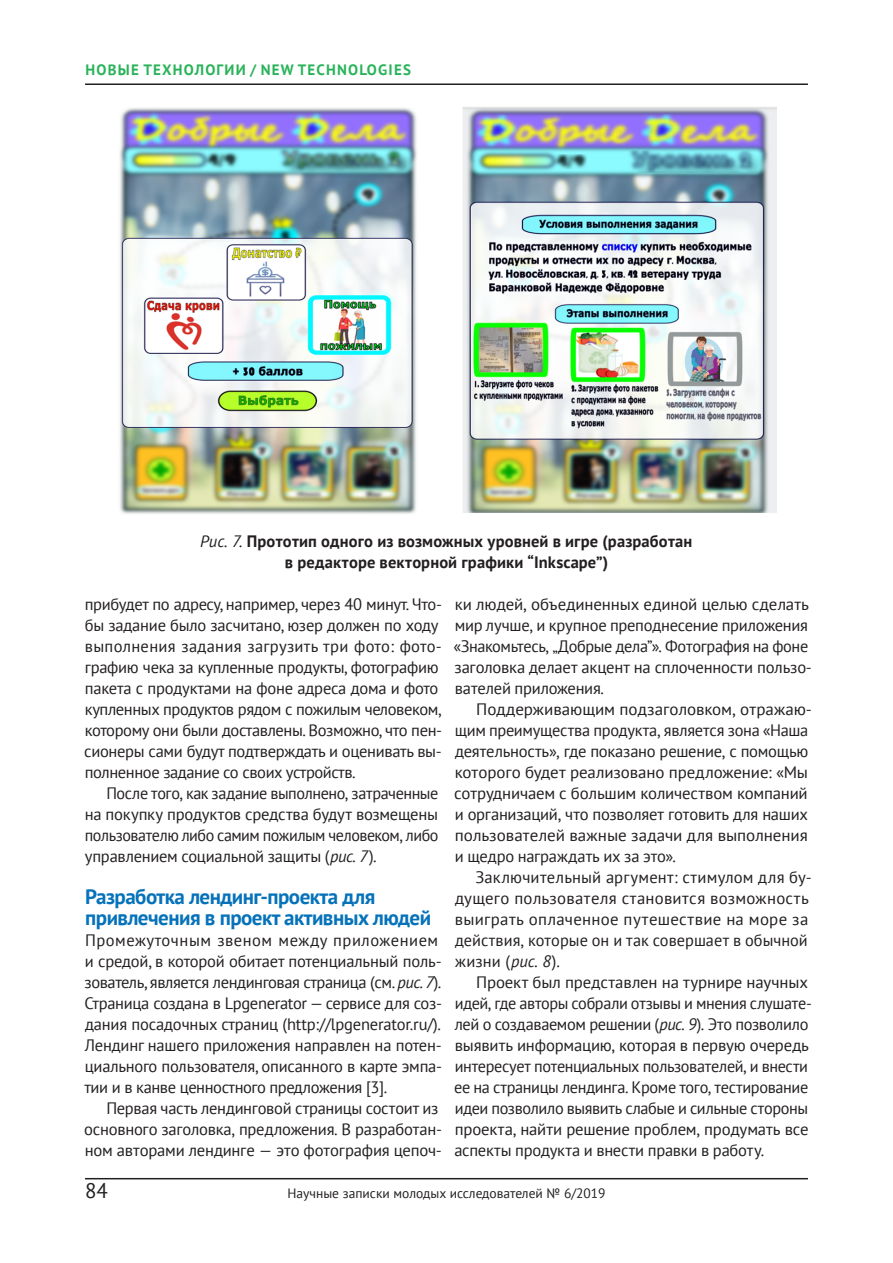
<style>
.page{position:relative;width:893px;height:1263px;background:#fff}
.page>*{position:absolute;margin:0;border:0;box-sizing:border-box;transform-origin:0 0}
.t1{font:700 21px/21px "PT Sans";letter-spacing:-.025em;color:#0572ba}
.t2{font:21px "PT Sans";color:#231f20}
.t3{font:16.5px/21px "PT Sans";letter-spacing:-.015em;color:#231f20}
.t4{font:16.5px/21px "PT Sans";letter-spacing:.015em;color:#231f20}
.t5{font:700 16.5px/21px "PT Sans";letter-spacing:.01em;color:#231f20;text-align:center}
.t6{font:700 15px "PT Sans";letter-spacing:.08em;color:#29b359}
.t7{font:13.5px "PT Sans";color:#231f20}
.s1{font-weight:400;font-style:italic}
.s2{font-style:italic}
</style>
<div class="page">
<hr style="left:85px;top:1178px;width:723px;height:1px;background:#231f20">
<hr style="left:85px;top:83px;width:723px;height:2px;background:#231f20">
<img style="left:120px;top:108px;width:297px;height:406px">
<img style="left:462px;top:107px;width:315px;height:405px">
<p class="t6" style="left:86px;top:60px;width:99px">НОВЫЕ ТЕХНОЛО</p>
<p class="t6" style="left:217px;top:60px;width:187px">ГИИ / NEW TECHNOLOGIES</p>
<p class="t5" style="left:200px;top:531px;width:494px"><span class="s1">Рис. 7.</span> Прототип одного из возможных уровней в игре (разработан в редакторе векторной графики “Inkscape”)</p>
<p class="t3" style="left:84px;top:594px;width:359px">прибудет по адресу, например, через 40 минут. Что&shy;бы задание было засчитано, юзер должен по ходу выполнения задания загрузить три фото: фото&shy;графию чека за купленные продукты, фотографию пакета с продуктами на фоне адреса дома и фото купленных продуктов рядом с пожилым человеком, которому они были доставлены. Возможно, что пен&shy;сионеры сами будут подтверждать и оценивать вы&shy;полненное задание со своих устройств.</p>
<p class="t3" style="left:85px;top:783px;width:355px;text-align:justify;text-indent:22px">После того, как задание выполнено, затраченные на покупку продуктов средства будут возмещены пользователю либо самим пожилым человеком, либо управлением социальной защиты (<span class="s2">рис. 7</span>).</p>
<p class="t1" style="left:85px;top:886px;width:348px">Разработка лендинг-проекта для привлечения в проект активных людей</p>
<p class="t3" style="left:84px;top:930px;width:359px">Промежуточным звеном между приложением и средой, в которой обитает потенциальный поль&shy;зователь, является лендинговая страница (см. <span class="s2">рис. 7</span>).<br>Страница создана в Lpgenerator — сервисе для соз&shy;дания посадочных страниц (http://lpgenerator.ru/).<br>Лендинг нашего приложения направлен на потен&shy;циального пользователя, описанного в карте эмпа&shy;тии и в канве ценностного предложения [3].</p>
<p class="t3" style="left:84px;top:1098px;width:359px;text-indent:22px">Первая часть лендинговой страницы состоит из основного заголовка, предложения. В разработан&shy;ном авторами лендинге — это фотография цепоч-</p>
<p class="t3" style="left:453px;top:594px;width:360px">ки людей, объединенных единой целью сделать мир лучше, и крупное преподнесение приложения «Знакомьтесь, „Добрые дела”». Фотография на фоне заголовка делает акцент на сплоченности пользо&shy;вателей приложения.</p>
<p class="t3" style="left:454px;top:699px;width:359px;text-indent:22px">Поддерживающим подзаголовком, отражаю&shy;щим преимущества продукта, является зона «Наша деятельность», где показано решение, с помощью которого будет реализовано предложение: «Мы сотрудничаем с большим количеством компаний и организаций, что позволяет готовить для наших пользователей важные задачи для выполнения и щедро награждать их за это».</p>
<p class="t4" style="left:455px;top:867px;width:359px;text-indent:21px">Заключительный аргумент: стимулом для бу&shy;дущего пользователя становится возможность выиграть оплаченное путешествие на море за действия, которые он и так совершает в обычной жизни (<span class="s2">рис. 8</span>).</p>
<p class="t3" style="left:454px;top:972px;width:359px;text-indent:22px">Проект был представлен на турнире научных идей, где авторы собрали отзывы и мнения слушате&shy;лей о создаваемом решении (<span class="s2">рис. 9</span>). Это позволило выявить информацию, которая в первую очередь интересует потенциальных пользователей, и внести ее на страницы лендинга. Кроме того, тестирование идеи позволило выявить слабые и сильные стороны проекта, найти решение проблем, продумать все аспекты продукта и внести правки в работу.</p>
<p class="t2" style="left:85px;top:1177px;width:24px">84</p>
<p class="t7" style="left:287px;top:1185px;width:320px">Научные записки молодых исследователей № 6/2019</p>
</div>
